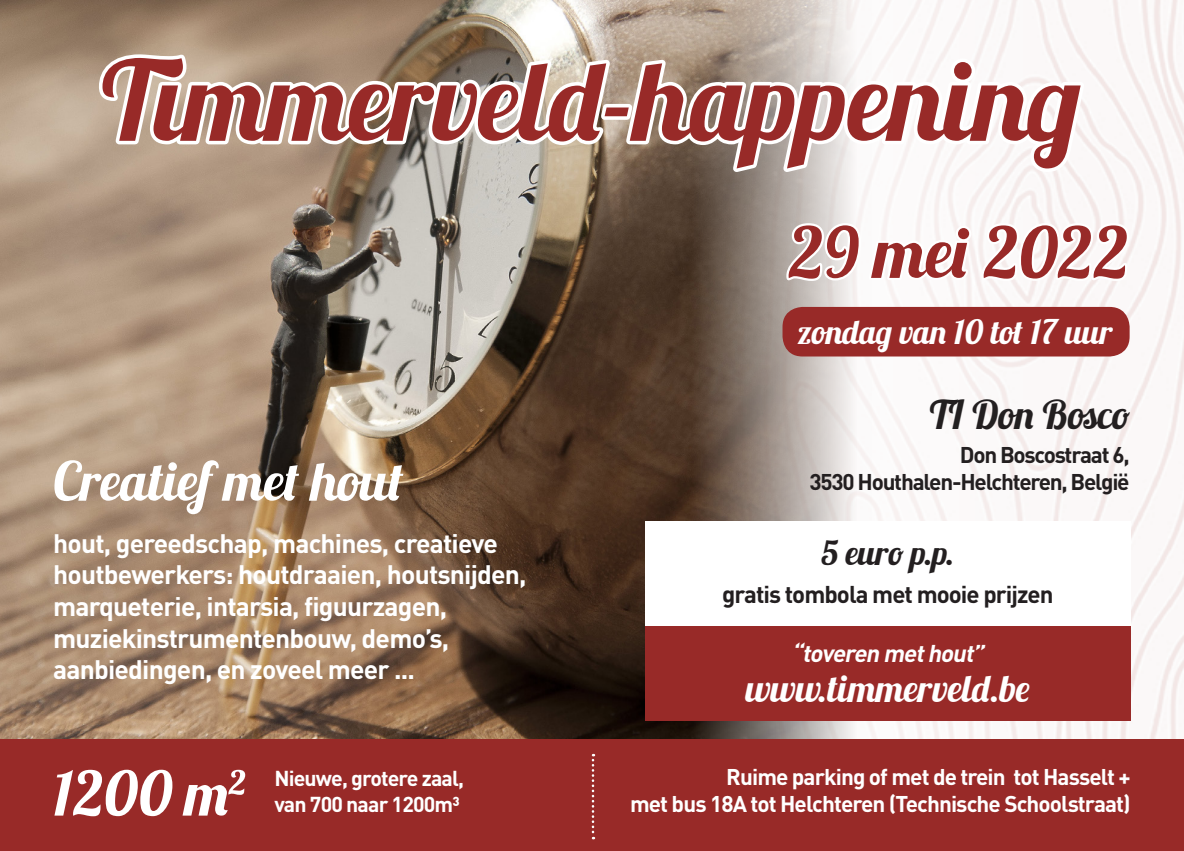
<style>
.page{position:relative;width:1184px;height:851px;background:#fff}
.page>*{position:absolute;margin:0;border:0;box-sizing:border-box;transform-origin:0 0}
.t1{font:110.5px "Lobster 1.3";color:#982a28}
.t2{font:70px "Lobster 1.3";letter-spacing:.015em;color:#982a28}
.t3{font:61.25px "Lobster 1.3";letter-spacing:.01em;color:#fff}
.t4{font:54px "Lobster 1.3";color:#fff}
.t5{font:39.5px "Lobster 1.3";color:#231f20}
.t6{font:37.5px "Lobster 1.3";color:#fff}
.t7{font:33.75px "Lobster 1.3";color:#231f20}
.t8{font:33.5px "Lobster 1.3";color:#fff}
.t9{font:700 26.5px "DIN Pro";letter-spacing:-.03em;color:#fff}
.t10{font:700 24px "DIN Pro";letter-spacing:-.04em;color:#231f20}
.t11{font:italic 700 24px "DIN Pro";color:#fff}
.t12{font:700 22.5px "DIN Pro";letter-spacing:-.04em;color:#fff}
.t13{font:700 22.5px "DIN Pro";letter-spacing:-.055em;color:#231f20}
.t14{font:700 21.25px "DIN Pro";letter-spacing:-.04em;color:#fff}
</style>
<div class="page">
<img style="left:871px;top:0;width:312px;height:739px">
<img style="left:0;top:0;width:871px;height:739px">
<div style="left:645px;top:521px;width:485px;height:114px;background:#fff"></div>
<div style="left:0;top:739px;width:1183px;height:111px;background:#982a28"></div>
<svg style="left:95px;top:49px;width:994px;height:129px"></svg>
<svg style="left:784px;top:221px;width:189px;height:63px"></svg>
<svg style="left:979px;top:221px;width:152px;height:63px"></svg>
<svg style="left:591px;top:753px;width:3px;height:86px"></svg>
<div style="left:782px;top:307px;width:347px;height:49px;background:#982a28;border-radius:20px"></div>
<div style="left:645px;top:625px;width:485px;height:95px;background:#982a28"></div>
<p class="t1" style="left:102px;top:30px;width:981px">Timmerveld-happening</p>
<p class="t2" style="left:789px;top:208px;width:341px">29 mei 2022</p>
<p class="t4" style="left:53px;top:446px;width:352px">Creatief met hout</p>
<p class="t9" style="left:53px;top:521px;width:446px">hout, gereedschap, machines, creatieve</p>
<p class="t9" style="left:53px;top:552px;width:475px">houtbewerkers: houtdraaien, houtsnijden,</p>
<p class="t9" style="left:53px;top:584px;width:395px">marqueterie, intarsia, figuurzagen,</p>
<p class="t9" style="left:53px;top:616px;width:398px">muziekinstrumentenbouw, demo’s,</p>
<p class="t9" style="left:53px;top:647px;width:363px">aanbiedingen, en zoveel meer ...</p>
<p class="t3" style="left:53px;top:754px;width:195px">1200 m²</p>
<p class="t14" style="left:274px;top:760px;width:191px">Nieuwe, grotere zaal,</p>
<p class="t14" style="left:274px;top:786px;width:187px">van 700 naar 1200m³</p>
<p class="t8" style="left:799px;top:310px;width:315px">zondag van 10 tot 17 uur</p>
<p class="t5" style="left:929px;top:389px;width:201px">TI Don Bosco</p>
<p class="t13" style="left:959px;top:436px;width:171px">Don Boscostraat 6,</p>
<p class="t13" style="left:809px;top:463px;width:321px">3530 Houthalen-Helchteren, België</p>
<p class="t7" style="left:821px;top:531px;width:135px">5 euro p.p.</p>
<p class="t10" style="left:722px;top:574px;width:333px">gratis tombola met mooie prijzen</p>
<p class="t11" style="left:791px;top:633px;width:200px">“toverenmethout”</p>
<p class="t6" style="left:745px;top:664px;width:286px">www.timmerveld.be</p>
<p class="t12" style="left:726px;top:758px;width:406px">Ruime parking of met de trein tot Hasselt +</p>
<p class="t12" style="left:630px;top:785px;width:502px">met bus 18A tot Helchteren (Technische Schoolstraat)</p>
</div>
